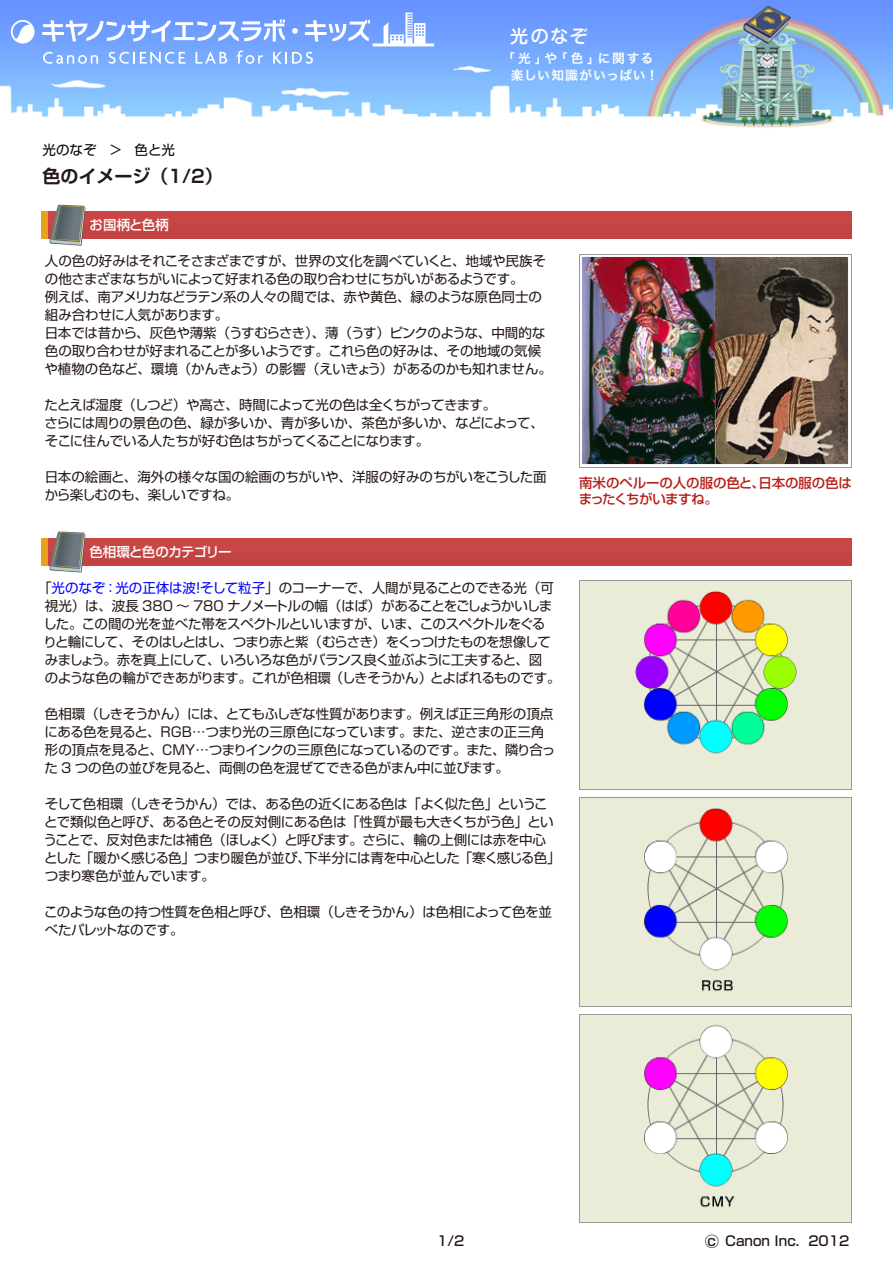
<style>
.page{position:relative;width:893px;height:1263px;background:#fff}
.page>*{position:absolute;margin:0;border:0;box-sizing:border-box;transform-origin:0 0}
.t1{font:700 18px "Shin Go Pr 6 De";color:#231815}
.t2{font:500 18px "Shin M Go Pro";color:#fff}
.t3{font:13.5px/18px "Shin Go Pr 6";letter-spacing:-.03em;color:#231815}
.t4{font:13.5px/18px "Shin Go Pr 6";letter-spacing:-.01em;color:#231815}
.t5{font:500 13.5px/16.5px "Shin Go Pr 6";letter-spacing:-.01em;color:#b52019}
.t6{font:500 13.5px "Shin Go Pro";color:#231815}
.t7{font:500 13.5px "Shin Go Pr 6";letter-spacing:-.055em;color:#fff}
.t8{font:13.5px "Shin Go Pr 6";color:#000}
.t9{font:12.75px/17.4px "Hira Kaku Pro W6";letter-spacing:.07em;color:#fff}
.s1{color:#00f}
.s2{font-size:15px}
</style>
<div class="page">
<img style="left:0;top:0;width:893px;height:128px">
<svg style="left:42px;top:19px;width:243px;height:23px"></svg>
<svg style="left:292px;top:28px;width:6px;height:6px"></svg>
<svg style="left:305px;top:20px;width:65px;height:22px"></svg>
<svg style="left:11px;top:20px;width:24px;height:24px"></svg>
<svg style="left:43px;top:52px;width:55px;height:12px"></svg>
<svg style="left:109px;top:52px;width:77px;height:12px"></svg>
<svg style="left:196px;top:52px;width:31px;height:12px"></svg>
<svg style="left:237px;top:51px;width:26px;height:13px"></svg>
<svg style="left:273px;top:52px;width:40px;height:12px"></svg>
<svg style="left:384px;top:13px;width:41px;height:30px"></svg>
<hr style="left:373px;top:43px;width:61px;height:3px;background:#fff">
<div style="left:41px;top:212px;width:810px;height:27px;background:#c34242"></div>
<div style="left:41px;top:212px;width:810px;height:13px;background:#ca4644"></div>
<div style="left:41px;top:212px;width:6px;height:27px;background:#e7a21d"></div>
<svg style="left:49px;top:205px;width:36px;height:41px"></svg>
<img style="left:579px;top:254px;width:272px;height:213px">
<img style="left:579px;top:798px;width:272px;height:208px">
<div style="left:41px;top:538px;width:810px;height:27px;background:#c34242"></div>
<div style="left:41px;top:538px;width:810px;height:14px;background:#ca4644"></div>
<div style="left:41px;top:538px;width:6px;height:27px;background:#e7a21d"></div>
<svg style="left:49px;top:531px;width:36px;height:41px"></svg>
<img style="left:579px;top:581px;width:272px;height:208px">
<img style="left:579px;top:1014px;width:272px;height:209px">
<p class="t8" style="left:43px;top:139px;width:134px">光のなぞ ＞ 色と光</p>
<h1 class="t1" style="left:43px;top:161px;width:182px">色のイメージ（1/2）</h1>
<h1 class="t2" style="left:510px;top:21px;width:79px">光のなぞ</h1>
<p class="t9" style="left:511px;top:49px;width:149px;text-indent:-9px">「光」や「色」に関する楽しい知識がいっぱい！</p>
<p class="t7" style="left:90px;top:214px;width:81px">お国柄と色柄</p>
<p class="t3" style="left:45px;top:251px;width:509px">人の色の好みはそれこそさまざまですが、世界の文化を調べていくと、地域や民族その他さまざまなちがいによって好まれる色の取り合わせにちがいがあるようです。<br>例えば、南アメリカなどラテン系の人々の間では、赤や黄色、緑のような原色同士の組み合わせに人気があります。<br>日本では昔から、灰色や薄紫（うすむらさき）、薄（うす）ピンクのような、中間的な色の取り合わせが好まれることが多いようです。これら色の好みは、その地域の気候や植物の色など、環境（かんきょう）の影響（えいきょう）があるのかも知れません。</p>
<p class="t3" style="left:44px;top:395px;width:501px">たとえば湿度（しつど）や高さ、時間によって光の色は全くちがってきます。<br>さらには周りの景色の色、緑が多いか、青が多いか、茶色が多いか、などによって、そこに住んでいる人たちが好む色はちがってくることになります。</p>
<p class="t4" style="left:45px;top:467px;width:503px">日本の絵画と、海外の様々な国の絵画のちがいや、洋服の好みのちがいをこうした面から楽しむのも、楽しいですね。</p>
<p class="t5" style="left:579px;top:473px;width:275px">南米のペルーの人の服の色と、日本の服の色はまったくちがいますね。</p>
<p class="t7" style="left:89px;top:541px;width:144px">色相環と色のカテゴリー</p>
<p class="t3" style="left:44px;top:578px;width:519px;text-indent:-5px">「<span class="s1">光のなぞ：光の正体は波！そして粒子</span>」のコーナーで、人間が見ることのできる光（可視光）は、波長 380 ～ 780 ナノメートルの幅（はば）があることをごしょうかいしました。この間の光を並べた帯をスペクトルといいますが、いま、このスペクトルをぐるりと輪にして、そのはしとはし、つまり赤と紫（むらさき）をくっつけたものを想像してみましょう。赤を真上にして、いろいろな色がバランス良く並ぶように工夫すると、図<br>のような色の輪ができあがります。これが色相環（しきそうかん）とよばれるものです。</p>
<p class="t3" style="left:44px;top:704px;width:512px">色相環（しきそうかん）には、とてもふしぎな性質があります。例えば正三角形の頂点にある色を見ると、RGB…つまり光の三原色になっています。また、逆さまの正三角形の頂点を見ると、CMY…つまりインクの三原色になっているのです。また、隣り合った 3 つの色の並びを見ると、両側の色を混ぜてできる色がまん中に並びます。</p>
<p class="t3" style="left:44px;top:794px;width:519px">そして色相環（しきそうかん）では、ある色の近くにある色は「よく似た色」ということで類似色と呼び、ある色とその反対側にある色は「性質が最も大きくちがう色」ということで、反対色または補色（ほしょく）と呼びます。さらに、輪の上側には赤を中心とした「暖かく感じる色」つまり暖色が並び、下半分には青を中心とした「寒く感じる色」つまり寒色が並んでいます。</p>
<p class="t3" style="left:44px;top:902px;width:509px">このような色の持つ性質を色相と呼び、色相環（しきそうかん）は色相によって色を並べたパレットなのです。</p>
<p class="t6" style="left:437px;top:1230px;width:29px">1/2</p>
<p class="t6" style="left:704px;top:1230px;width:146px"><span class="s2">○</span>c Canon Inc. 2012</p>
</div>
